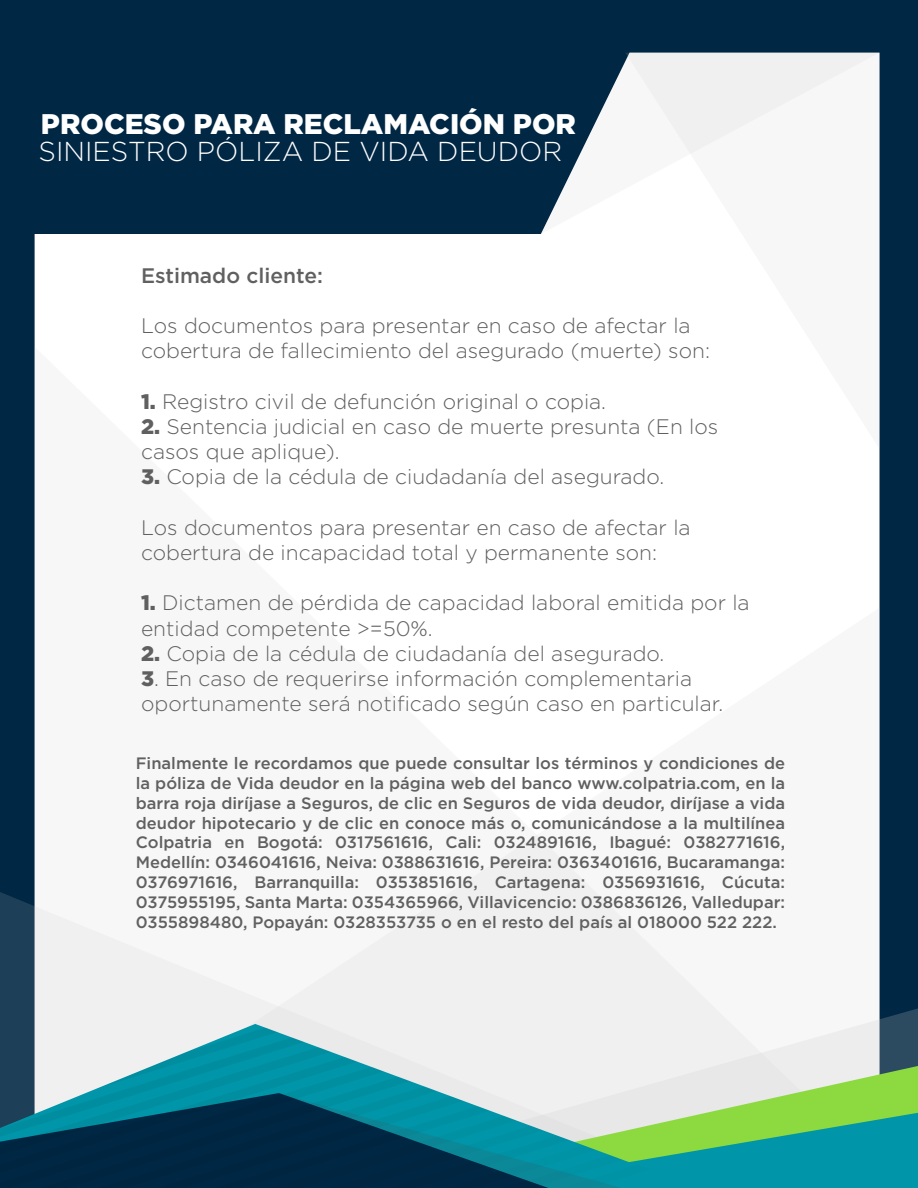
<style>
.page{position:relative;width:918px;height:1188px;background:#002744}
.page>*{position:absolute;margin:0;border:0;box-sizing:border-box;transform-origin:0 0}
.t1{font:900 28.35px "Gotham";color:#fff}
.t2{font:300 27.3px "Gotham";color:#fff}
.t3{font:300 21px/25.2px "Gotham";color:#606060}
.t4{font:500 21px "Gotham";color:#606060}
.t5{font:500 16.5px/19.8px "Gotham";color:#606060;text-align:justify}
.s1{font-weight:900}
</style>
<div class="page">
<div style="left:35px;top:234px;width:590px;height:113px;background:#fff"></div>
<div style="left:625px;top:234px;width:255px;height:113px;background:#fff"></div>
<svg style="left:541px;top:53px;width:339px;height:181px;background:#d5dade"></svg>
<div style="left:35px;top:347px;width:845px;height:541px;background:#fff"></div>
<svg style="left:0;top:888px;width:918px;height:178px;background:#dfe2e5"></svg>
<svg style="left:699px;top:1066px;width:219px;height:27px;background:#cae1b6"></svg>
<svg style="left:699px;top:1093px;width:219px;height:95px;background:#3db185"></svg>
<svg style="left:0;top:1024px;width:699px;height:164px"></svg>
<h1 class="t1" style="left:41px;top:105px;width:536px">PROCESO PARA RECLAMACIÓN POR</h1>
<h2 class="t2" style="left:39px;top:134px;width:525px">SINIESTRO PÓLIZA DE VIDA DEUDOR</h2>
<p class="t4" style="left:141px;top:262px;width:183px">Estimado cliente:</p>
<p class="t3" style="left:141px;top:313px;width:571px">Los documentos para presentar en caso de afectar la cobertura de fallecimiento del asegurado (muerte) son:</p>
<p class="t3" style="left:141px;top:388px;width:467px"><span class="s1">1.</span> Registro civil de defunción original o copia.</p>
<p class="t3" style="left:141px;top:413px;width:579px"><span class="s1">2.</span> Sentencia judicial en caso de muerte presunta (En los casos que aplique).</p>
<p class="t3" style="left:141px;top:464px;width:525px"><span class="s1">3.</span> Copia de la cédula de ciudadanía del asegurado.</p>
<p class="t3" style="left:141px;top:514px;width:551px">Los documentos para presentar en caso de afectar la cobertura de incapacidad total y permanente son:</p>
<p class="t3" style="left:141px;top:590px;width:610px"><span class="s1">1.</span> Dictamen de pérdida de capacidad laboral emitida por la entidad competente &gt;=50%.</p>
<p class="t3" style="left:141px;top:640px;width:525px"><span class="s1">2.</span> Copia de la cédula de ciudadanía del asegurado.</p>
<p class="t3" style="left:141px;top:665px;width:584px"><span class="s1">3</span>. En caso de requerirse información complementaria oportunamente será notificado según caso en particular.</p>
<p class="t5" style="left:136px;top:753px;width:651px">Finalmente le recordamos que puede consultar los términos y condiciones de la póliza de Vida deudor en la página web del banco www.colpatria.com, en la barra roja diríjase a Seguros, de clic en Seguros de vida deudor, diríjase a vida deudor hipotecario y de clic en conoce más o, comunicándose a la multilínea Colpatria en Bogotá: 0317561616, Cali: 0324891616, Ibagué: 0382771616, Medellín: 0346041616, Neiva: 0388631616, Pereira: 0363401616, Bucaramanga:<br>0376971616, Barranquilla: 0353851616, Cartagena: 0356931616, Cúcuta:<br>0375955195, Santa Marta: 0354365966, Villavicencio: 0386836126, Valledupar:<br>0355898480, Popayán: 0328353735 o en el resto del país al 018000 522 222.</p>
</div>
